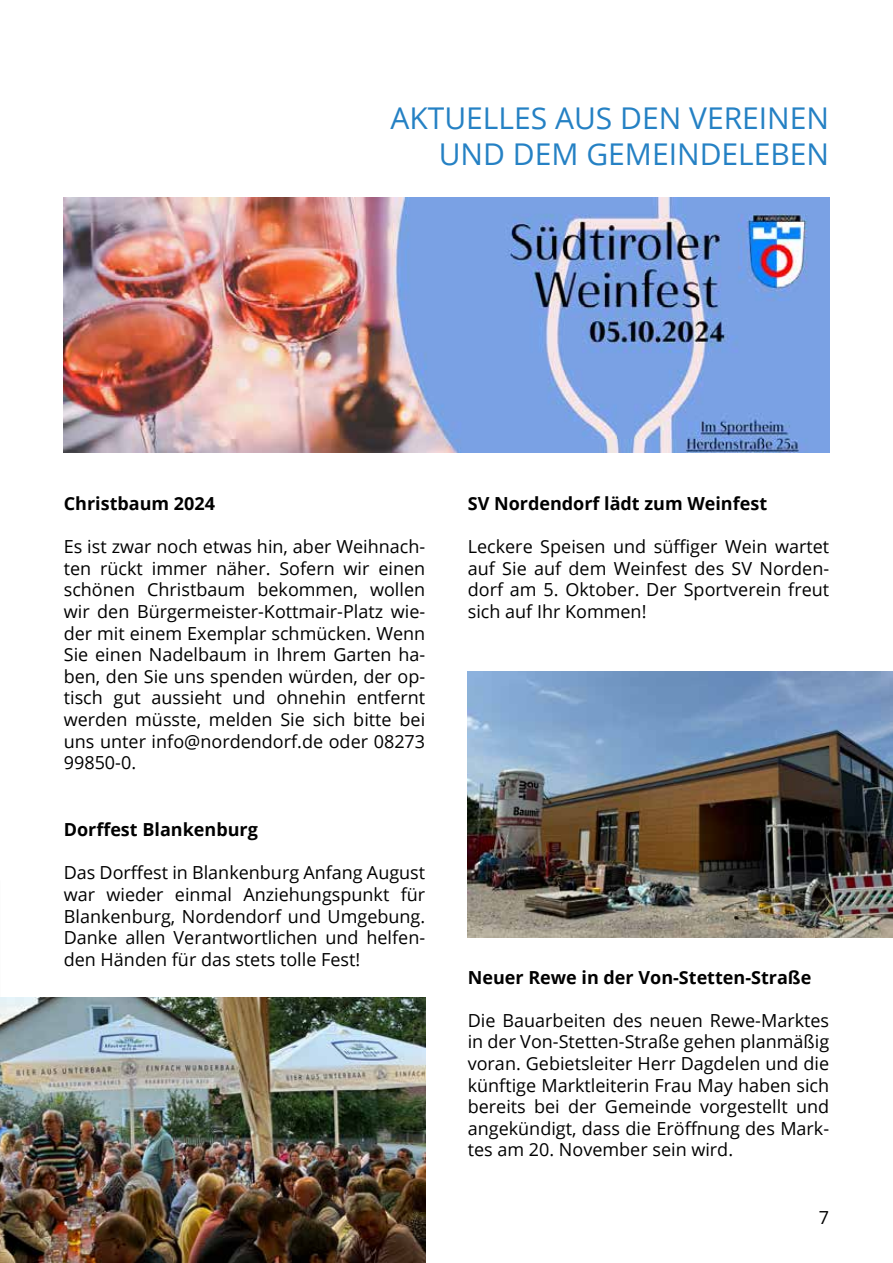
<style>
.page{position:relative;width:893px;height:1263px;background:#fff}
.page>*{position:absolute;margin:0;border:0;box-sizing:border-box;transform-origin:0 0}
.t1{font:30px/36px "Open Sans";color:#2581c4;text-align:right}
.t2{font:18px/21.6px "Open Sans";color:#000;text-align:justify}
.t3{font:700 18px "Open Sans";color:#000}
</style>
<div class="page">
<img style="left:64px;top:197px;width:765px;height:255px">
<img style="left:0;top:998px;width:425px;height:265px">
<img style="left:468px;top:671px;width:425px;height:267px">
<h1 class="t1" style="left:390px;top:100px;width:440px">AKTUELLES AUS DEN VEREINEN<br>UND DEM GEMEINDELEBEN</h1>
<p class="t3" style="left:64px;top:491px;width:153px">Christbaum 2024</p>
<p class="t2" style="left:64px;top:535px;width:363px">Es ist zwar noch etwas hin, aber Weihnach&shy;ten rückt immer näher. Sofern wir einen schönen Christbaum bekommen, wollen wir den Bürgermeister-Kottmair-Platz wie&shy;der mit einem Exemplar schmücken. Wenn Sie einen Nadelbaum in Ihrem Garten ha&shy;ben, den Sie uns spenden würden, der op&shy;tisch gut aussieht und ohnehin entfernt werden müsste, melden Sie sich bitte bei uns unter info@nordendorf.de oder 08273<br>99850-0.</p>
<p class="t3" style="left:64px;top:817px;width:196px">Dorffest Blankenburg</p>
<p class="t2" style="left:64px;top:861px;width:363px">Das Dorffest in Blankenburg Anfang August war wieder einmal Anziehungspunkt für Blankenburg, Nordendorf und Umgebung.<br>Danke allen Verantwortlichen und helfen&shy;den Händen für das stets tolle Fest!</p>
<p class="t3" style="left:468px;top:491px;width:301px">SV Nordendorf lädt zum Weinfest</p>
<p class="t2" style="left:468px;top:535px;width:363px">Leckere Speisen und süffiger Wein wartet auf Sie auf dem Weinfest des SV Norden&shy;dorf am 5. Oktober. Der Sportverein freut sich auf Ihr Kommen!</p>
<p class="t3" style="left:468px;top:964px;width:345px">Neuer Rewe in der Von-Stetten-Straße</p>
<p class="t2" style="left:468px;top:1009px;width:363px">Die Bauarbeiten des neuen Rewe-Marktes in der Von-Stetten-Straße gehen planmäßig voran. Gebietsleiter Herr Dagdelen und die künftige Marktleiterin Frau May haben sich bereits bei der Gemeinde vorgestellt und angekündigt, dass die Eröffnung des Mark&shy;tes am 20. November sein wird.</p>
<p class="t2" style="left:819px;top:1206px;width:12px">7</p>
</div>
